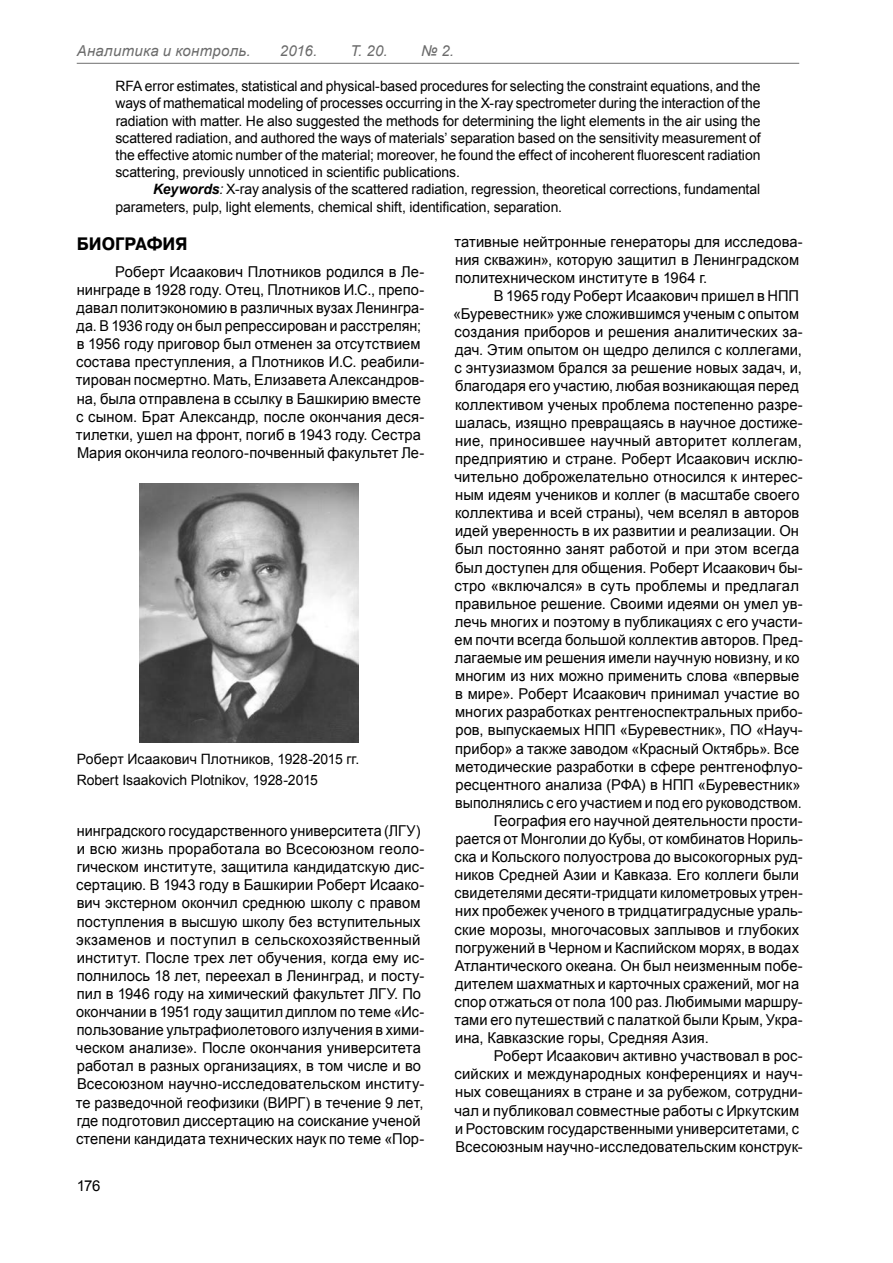
<style>
.page{position:relative;width:893px;height:1263px;background:#fff}
.page>*{position:absolute;margin:0;border:0;box-sizing:border-box;transform-origin:0 0}
.t1{font:700 18px "Pragmatica";letter-spacing:-.005em;color:#000;scale:.94 1}
.t2{font:15px/18.1px "Arial";letter-spacing:.005em;color:#000}
.t3{font:15px/18.1px "Arial";letter-spacing:.005em;color:#000;scale:.96 1}
.t4{font:15px "Arial";letter-spacing:.005em;color:#000;scale:.95 1}
.t5{font:italic 15px "Arial";letter-spacing:.02em;color:#6b6b6b}
.t6{font:14.25px/17.2px "Arial";letter-spacing:-.005em;color:#000}
.s1{font-weight:700;font-style:italic}
.s2{font-style:italic}
</style>
<div class="page">
<hr style="left:77px;top:63px;width:722px;height:1px;background:#7f7f7f">
<img style="left:140px;top:484px;width:218px;height:259px">
<p class="t5" style="left:77px;top:41px;width:175px">Аналитика и контроль.</p>
<p class="t5" style="left:280px;top:41px;width:39px">2016.</p>
<p class="t5" style="left:351px;top:41px;width:39px">Т. 20.</p>
<p class="t5" style="left:421px;top:41px;width:34px">№ 2.</p>
<p class="t6" style="left:115px;top:78px;width:647px;text-align:justify">RFA error estimates, statistical and physical-based procedures for selecting the constraint equations, and the ways of mathematical modeling of processes occurring in the X-ray spectrometer during the interaction of the radiation with matter. He also suggested the methods for determining the light elements in the air using the scattered radiation, and authored the ways of materials’ separation based on the sensitivity measurement of the effective atomic number of the material; moreover, he found the effect of incoherent fluorescent radiation scattering, previously unnoticed in scientific publications.</p>
<p class="t6" style="left:116px;top:181px;width:646px;text-indent:38px"><span class="s1">Keywords</span><span class="s2">:</span> X-ray analysis of the scattered radiation, regression, theoretical corrections, fundamental parameters, pulp, light elements, chemical shift, identification, separation.</p>
<p class="t1" style="left:77px;top:232px;width:119px">БИОГРАФИЯ</p>
<p class="t2" style="left:76px;top:263px;width:350px;text-indent:39px">Роберт Исаакович Плотников родился в Ле&shy;нинграде в 1928 году. Отец, Плотников И.С., препо&shy;давал политэкономию в различных вузах Ленингра&shy;да. В 1936 году он был репрессирован и расстрелян; в 1956 году приговор был отменен за отсутствием состава преступления, а Плотников И.С. реабили&shy;тирован посмертно. Мать, Елизавета Александров&shy;на, была отправлена в ссылку в Башкирию вместе с сыном. Брат Александр, после окончания деся&shy;тилетки, ушел на фронт, погиб в 1943 году. Сестра Мария окончила геолого-почвенный факультет Ле-</p>
<p class="t2" style="left:454px;top:232px;width:350px">тативные нейтронные генераторы для исследова&shy;ния скважин», которую защитил в Ленинградском политехническом институте в 1964 г.</p>
<p class="t2" style="left:494px;top:287px;width:307px">В 1965 году Роберт Исаакович пришел в НПП</p>
<p class="t2" style="left:453px;top:305px;width:347px">«Буревестник» уже сложившимся ученым с опытом</p>
<p class="t2" style="left:454px;top:323px;width:350px">создания приборов и решения аналитических за-</p>
<p class="t2" style="left:455px;top:341px;width:348px">дач. Этим опытом он щедро делился с коллегами,</p>
<p class="t2" style="left:454px;top:359px;width:349px">с энтузиазмом брался за решение новых задач, и,</p>
<p class="t2" style="left:455px;top:377px;width:345px">благодаря его участию, любая возникающая перед</p>
<p class="t2" style="left:455px;top:395px;width:349px">коллективом ученых проблема постепенно разре-</p>
<p class="t2" style="left:455px;top:413px;width:349px">шалась, изящно превращаясь в научное достиже-</p>
<p class="t2" style="left:455px;top:432px;width:348px">ние, приносившее научный авторитет коллегам,</p>
<p class="t2" style="left:455px;top:450px;width:349px">предприятию и стране. Роберт Исаакович исклю-</p>
<p class="t2" style="left:454px;top:468px;width:350px">чительно доброжелательно относился к интерес-</p>
<p class="t2" style="left:455px;top:486px;width:346px">ным идеям учеников и коллег (в масштабе своего</p>
<p class="t2" style="left:455px;top:504px;width:346px">коллектива и всей страны), чем вселял в авторов</p>
<p class="t2" style="left:455px;top:522px;width:345px">идей уверенность в их развитии и реализации. Он</p>
<p class="t2" style="left:455px;top:540px;width:346px">был постоянно занят работой и при этом всегда</p>
<p class="t2" style="left:455px;top:558px;width:349px">был доступен для общения. Роберт Исаакович бы-</p>
<p class="t2" style="left:454px;top:576px;width:346px">стро «включался» в суть проблемы и предлагал</p>
<p class="t2" style="left:455px;top:594px;width:349px">правильное решение. Своими идеями он умел ув-</p>
<p class="t2" style="left:455px;top:613px;width:349px">лечь многих и поэтому в публикациях с его участи-</p>
<p class="t2" style="left:455px;top:631px;width:350px">ем почти всегда большой коллектив авторов. Пред-</p>
<p class="t2" style="left:455px;top:649px;width:346px">лагаемые им решения имели научную новизну, и ко</p>
<p class="t2" style="left:455px;top:667px;width:346px">многим из них можно применить слова «впервые</p>
<p class="t2" style="left:455px;top:685px;width:346px">в мире». Роберт Исаакович принимал участие во</p>
<p class="t2" style="left:455px;top:703px;width:349px">многих разработках рентгеноспектральных прибо-</p>
<p class="t2" style="left:455px;top:721px;width:349px">ров, выпускаемых НПП «Буревестник», ПО «Науч-</p>
<p class="t2" style="left:455px;top:739px;width:346px">прибор» а также заводом «Красный Октябрь». Все</p>
<p class="t2" style="left:455px;top:757px;width:349px">методические разработки в сфере рентгенофлуо-</p>
<p class="t2" style="left:455px;top:775px;width:347px">ресцентного анализа (РФА) в НПП «Буревестник»</p>
<p class="t4" style="left:455px;top:793px;width:366px">выполнялись с его участием и под его руководством.</p>
<p class="t2" style="left:494px;top:812px;width:311px">География его научной деятельности прости-</p>
<p class="t3" style="left:455px;top:830px;width:363px">рается от Монголии до Кубы, от комбинатов Нориль-</p>
<p class="t2" style="left:454px;top:848px;width:350px">ска и Кольского полуострова до высокогорных руд-</p>
<p class="t2" style="left:455px;top:866px;width:345px">ников Средней Азии и Кавказа. Его коллеги были</p>
<p class="t3" style="left:454px;top:884px;width:364px">свидетелями десяти-тридцати километровых утрен-</p>
<p class="t2" style="left:455px;top:902px;width:349px">них пробежек ученого в тридцатиградусные ураль-</p>
<p class="t2" style="left:454px;top:920px;width:346px">ские морозы, многочасовых заплывов и глубоких</p>
<p class="t2" style="left:455px;top:938px;width:345px">погружений в Черном и Каспийском морях, в водах</p>
<p class="t2" style="left:455px;top:956px;width:349px">Атлантического океана. Он был неизменным побе-</p>
<p class="t2" style="left:455px;top:975px;width:346px">дителем шахматных и карточных сражений, мог на</p>
<p class="t2" style="left:454px;top:993px;width:350px">спор отжаться от пола 100 раз. Любимыми маршру-</p>
<p class="t2" style="left:454px;top:1011px;width:350px">тами его путешествий с палаткой были Крым, Укра-</p>
<p class="t2" style="left:455px;top:1029px;width:255px">ина, Кавказские горы, Средняя Азия.</p>
<p class="t2" style="left:494px;top:1047px;width:311px">Роберт Исаакович активно участвовал в рос-</p>
<p class="t2" style="left:454px;top:1065px;width:350px">сийских и международных конференциях и науч-</p>
<p class="t2" style="left:455px;top:1083px;width:349px">ных совещаниях в стране и за рубежом, сотрудни-</p>
<p class="t2" style="left:454px;top:1101px;width:346px">чал и публиковал совместные работы с Иркутским</p>
<p class="t3" style="left:455px;top:1119px;width:360px">и Ростовским государственными университетами, с</p>
<p class="t2" style="left:455px;top:1137px;width:349px">Всесоюзным научно-исследовательским конструк-</p>
<p class="t6" style="left:77px;top:748px;width:284px;line-height:21.3px">Роберт Исаакович Плотников, 1928-2015 гг.<br>Robert Isaakovich Plotnikov, 1928-2015</p>
<p class="t3" style="left:76px;top:822px;width:365px">нинградского государственного университета (ЛГУ) и всю жизнь проработала во Всесоюзном геоло&shy;гическом институте, защитила кандидатскую дис&shy;сертацию. В 1943 году в Башкирии Роберт Исаако&shy;вич экстерном окончил среднюю школу с правом поступления в высшую школу без вступительных экзаменов и поступил в сельскохозяйственный институт. После трех лет обучения, когда ему ис&shy;полнилось 18 лет, переехал в Ленинград, и посту&shy;пил в 1946 году на химический факультет ЛГУ. По окончании в 1951 году защитил диплом по теме «Ис&shy;пользование ультрафиолетового излучения в хими&shy;ческом анализе». После окончания университета работал в разных организациях, в том числе и во Всесоюзном научно-исследовательском институ&shy;те разведочной геофизики (ВИРГ) в течение 9 лет, где подготовил диссертацию на соискание ученой степени кандидата технических наук по теме «Пор-</p>
<p class="t2" style="left:77px;top:1177px;width:25px">176</p>
</div>
